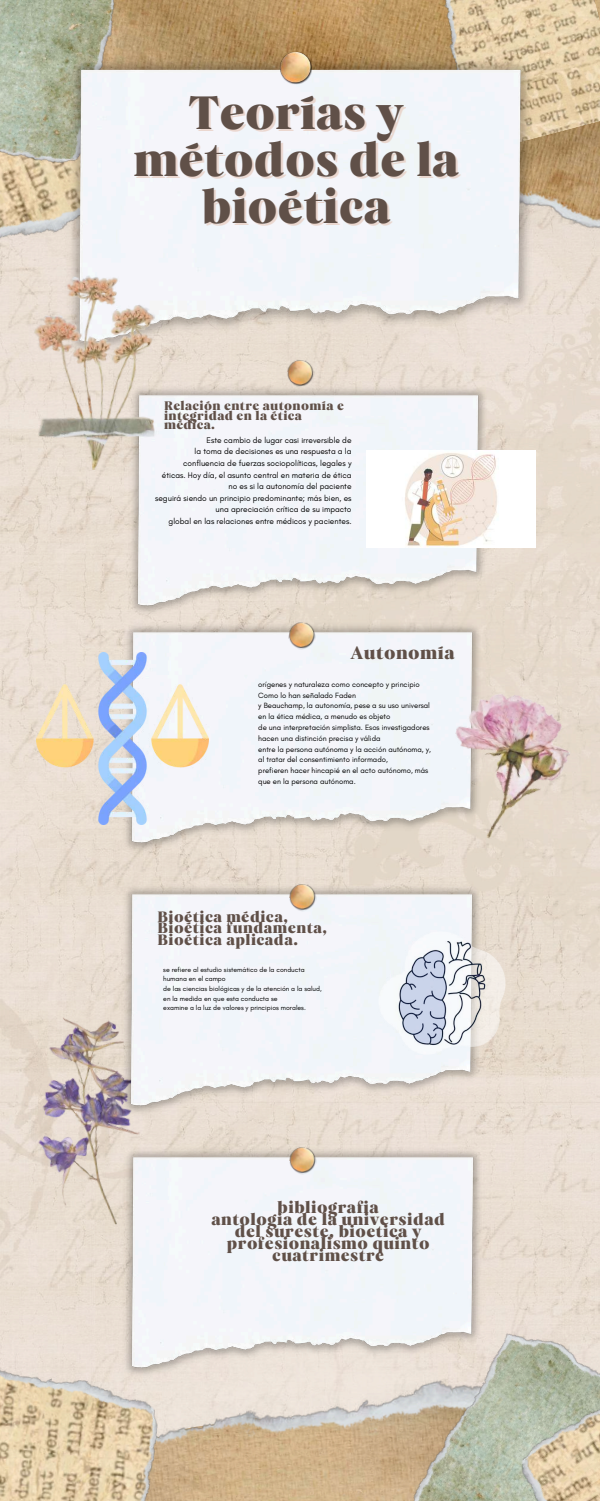
<style>
.page{position:relative;width:600px;height:1501px;background:#fff}
.page>*{position:absolute;margin:0;border:0;box-sizing:border-box;transform-origin:0 0}
.t1{font:47.8px/46.7px "Carelia Upright";color:#605048;text-align:center}
.t2{font:18.2px "Carelia Upright";letter-spacing:.025em;color:#605048}
.t3{font:16.7px/12px "Carelia Upright";letter-spacing:.025em;color:#605048;text-align:center}
.t4{font:15.4px/11.5px "Carelia Upright";letter-spacing:.025em;color:#605048}
.t5{font:12.7px/9.5px "Carelia Upright";letter-spacing:.025em;color:#605048}
.t6{font:8.3px/11.6px "Glacial Indifference";color:#000;text-align:right}
.t7{font:7.7px/10.8px "Glacial Indifference";color:#000}
.t8{font:6.9px/9.7px "Glacial Indifference";color:#000}
</style>
<div class="page">
<img style="left:0;top:278px;width:600px;height:1064px">
<img style="left:7px;top:0;width:593px;height:278px">
<img style="left:412px;top:0;width:188px;height:155px">
<img style="left:0;top:997px;width:206px;height:239px">
<img style="left:0;top:0;width:144px;height:178px">
<img style="left:64px;top:55px;width:472px;height:303px">
<img style="left:280px;top:51px;width:32px;height:34px">
<img style="left:126px;top:383px;width:364px;height:234px">
<img style="left:286px;top:359px;width:30px;height:29px">
<img style="left:120px;top:620px;width:364px;height:234px">
<img style="left:434px;top:683px;width:146px;height:168px">
<img style="left:288px;top:621px;width:29px;height:29px">
<img style="left:119px;top:882px;width:364px;height:234px">
<img style="left:24px;top:269px;width:144px;height:205px">
<img style="left:163px;top:1378px;width:220px;height:122px">
<img style="left:383px;top:1303px;width:217px;height:197px">
<img style="left:121px;top:1144px;width:364px;height:234px">
<img style="left:0;top:1342px;width:163px;height:158px">
<img style="left:288px;top:1145px;width:30px;height:30px">
<img style="left:288px;top:882px;width:30px;height:30px">
<img style="left:490px;top:1357px;width:110px;height:143px">
<img style="left:36px;top:652px;width:172px;height:172px">
<img style="left:366px;top:450px;width:170px;height:97px">
<img style="left:366px;top:916px;width:152px;height:152px">
<h1 class="t1" style="left:133px;top:89px;width:327px">Teorías y métodos de la bioética</h1>
<h3 class="t5" style="left:164px;top:401px;width:181px">Relación entre autonomía e integridad en la ética médica.</h3>
<p class="t6" style="left:155px;top:434px;width:198px">Este cambio de lugar casi irreversible de<br>la toma de decisiones es una respuesta a la confluencia de fuerzas sociopolíticas, legales y<br>éticas. Hoy día, el asunto central en materia de ética no es si la autonomía del paciente<br>seguirá siendo un principio predominante; más bien, es una apreciación crítica de su impacto<br>global en las relaciones entre médicos y pacientes.</p>
<h2 class="t2" style="left:350px;top:642px;width:106px">Autonomía</h2>
<p class="t7" style="left:258px;top:678px;width:174px">orígenes y naturaleza como concepto y principio Como lo han señalado Faden<br>y Beauchamp, la autonomía, pese a su uso universal en la ética médica, a menudo es objeto<br>de una interpretación simplista. Esos investigadores hacen una distinción precisa y válida<br>entre la persona autónoma y la acción autónoma, y, al tratar del consentimiento informado,<br>prefieren hacer hincapié en el acto autónomo, más que en la persona autónoma.</p>
<h3 class="t4" style="left:158px;top:910px;width:171px">Bioética médica,<br>Bioética fundamenta,<br>Bioética aplicada.</h3>
<p class="t8" style="left:163px;top:964px;width:160px">se refiere al estudio sistemático de la conducta humana en el campo<br>de las ciencias biológicas y de la atención a la salud, en la medida en que esta conducta se<br>examine a la luz de valores y principios morales.</p>
<h3 class="t3" style="left:211px;top:1200px;width:235px">bibliografia<br>antologia de la universidad del sureste, bioetica y profesionalismo quinto cuatrimestre</h3>
</div>
